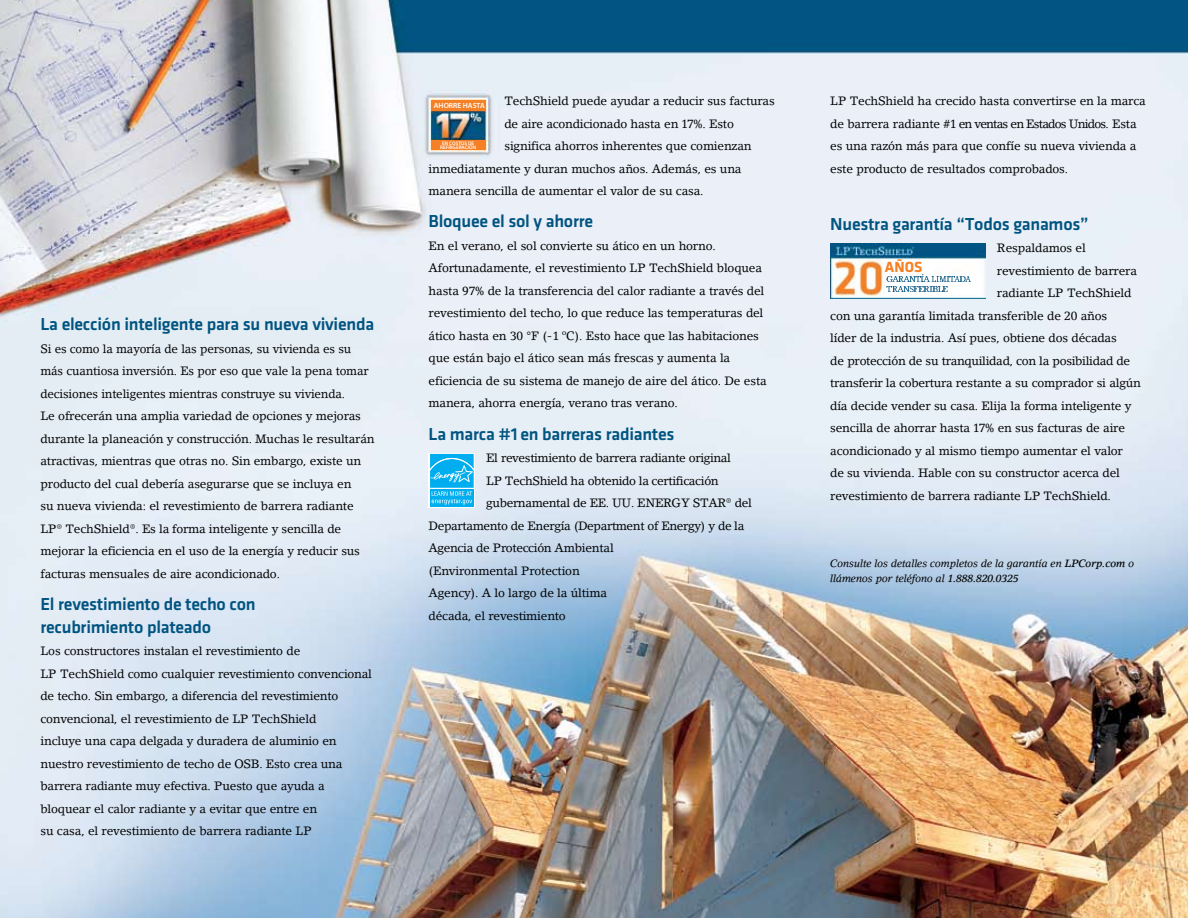
<style>
.page{position:relative;width:1188px;height:918px;background:#fff}
.page>*{position:absolute;margin:0;border:0;box-sizing:border-box;transform-origin:0 0}
.t1{font:500 18px/22.5px "Klavika";letter-spacing:-.015em;color:#005480}
.t2{font:15.15px "Klavika Bold Caps TF";color:#f58124}
.t3{font:12px/22.5px "Lino Letter";letter-spacing:-.015em;color:#000}
.t4{font:italic 10.5px/15px "Lino Letter";letter-spacing:-.015em;color:#000}
.t5{font:600 7.5px "Myriad Pro";color:#fff}
.t6{font:600 5.1px/4.5px "Myriad Pro";color:#fff;text-align:center}
.s1{font-weight:500}
</style>
<div class="page">
<img style="left:0;top:0;width:1188px;height:918px">
<div style="left:431px;top:100px;width:55px;height:11px;background:#f58025"></div>
<div style="left:431px;top:141px;width:55px;height:9px;background:#f58025"></div>
<img style="left:830px;top:243px;width:156px;height:55px">
<div style="left:883px;top:260px;width:50px;height:13px;background:#fff"></div>
<div style="left:886px;top:275px;width:95px;height:19px;background:#fff"></div>
<svg style="left:887px;top:275px;width:84px;height:17px"></svg>
<svg style="left:429px;top:453px;width:46px;height:55px"></svg>
<div style="left:430px;top:489px;width:44px;height:18px;background:#00aeef"></div>
<svg style="left:430px;top:454px;width:44px;height:50px"></svg>
<h1 class="t1" style="left:40px;top:313px;width:335px">La elección inteligente para su nueva vivienda</h1>
<p class="t3" style="left:40px;top:337px;width:336px">Si es como la mayoría de las personas, su vivienda es su más cuantiosa inversión. Es por eso que vale la pena tomar decisiones inteligentes mientras construye su vivienda.<br>Le ofrecerán una amplia variedad de opciones y mejoras durante la planeación y construcción. Muchas le resultarán atractivas, mientras que otras no. Sin embargo, existe un producto del cual debería asegurarse que se incluya en<br>su nueva vivienda: el revestimiento de barrera radiante LP® TechShield®. Es la forma inteligente y sencilla de mejorar la eficiencia en el uso de la energía y reducir sus facturas mensuales de aire acondicionado.</p>
<h1 class="t1" style="left:40px;top:593px;width:217px">El revestimiento de techo con recubrimiento plateado</h1>
<p class="t3" style="left:40px;top:640px;width:333px">Los constructores instalan el revestimiento de<br>LP TechShield como cualquier revestimiento convencional de techo. Sin embargo, a diferencia del revestimiento convencional, el revestimiento de LP TechShield<br>incluye una capa delgada y duradera de aluminio en nuestro revestimiento de techo de OSB. Esto crea una barrera radiante muy efectiva. Puesto que ayuda a bloquear el calor radiante y a evitar que entre en<br>su casa, el revestimiento de barrera radiante LP</p>
<p class="t3" style="left:504px;top:90px;width:272px">TechShield puede ayudar a reducir sus facturas</p>
<p class="t3" style="left:504px;top:112px;width:231px">de aire acondicionado hasta en 17%. Esto</p>
<p class="t3" style="left:504px;top:135px;width:249px">significa ahorros inherentes que comienzan</p>
<p class="t3" style="left:429px;top:157px;width:314px">inmediatamente y duran muchos años. Además, es una</p>
<p class="t3" style="left:429px;top:180px;width:277px">manera sencilla de aumentar el valor de su casa.</p>
<h1 class="t1" style="left:429px;top:210px;width:166px">Bloquee el sol y ahorre</h1>
<p class="t3" style="left:429px;top:234px;width:340px">En el verano, el sol convierte su ático en un horno.<br>Afortunadamente, el revestimiento LP TechShield bloquea hasta 97% de la transferencia del calor radiante a través del revestimiento del techo, lo que reduce las temperaturas del ático hasta en 30 °F (-1 ºC). Esto hace que las habitaciones que están bajo el ático sean más frescas y aumenta la eficiencia de su sistema de manejo de aire del ático. De esta manera, ahorra energía, verano tras verano.</p>
<h1 class="t1" style="left:429px;top:422px;width:247px">La marca #1 en barreras radiantes</h1>
<p class="t3" style="left:486px;top:447px;width:246px">El revestimiento de barrera radiante original</p>
<p class="t3" style="left:486px;top:469px;width:234px">LP TechShield ha obtenido la certificación</p>
<p class="t3" style="left:486px;top:492px;width:267px">gubernamental de EE. UU. ENERGY STAR® del</p>
<p class="t3" style="left:429px;top:514px;width:317px">Departamento de Energía (Department of Energy) y de la</p>
<p class="t3" style="left:429px;top:537px;width:187px">Agencia de Protección Ambiental</p>
<p class="t3" style="left:429px;top:559px;width:153px">(Environmental Protection</p>
<p class="t3" style="left:429px;top:582px;width:180px">Agency). A lo largo de la última</p>
<p class="t3" style="left:429px;top:604px;width:139px">década, el revestimiento</p>
<p class="t5" style="left:434px;top:101px;width:52px">AHORRE HASTA</p>
<p class="t6" style="left:440px;top:141px;width:37px">EN COSTOS DE<br>REFRIGERACIÓN</p>
<p class="t3" style="left:830px;top:90px;width:317px">LP TechShield ha crecido hasta convertirse en la marca de barrera radiante #1 en ventas en Estados Unidos. Esta es una razón más para que confíe su nueva vivienda a este producto de resultados comprobados.</p>
<h1 class="t1" style="left:830px;top:212px;width:260px">Nuestra garantía “Todos ganamos”</h1>
<p class="t3" style="left:997px;top:237px;width:90px">Respaldamos el</p>
<p class="t3" style="left:997px;top:259px;width:142px">revestimiento de barrera</p>
<p class="t3" style="left:997px;top:282px;width:136px">radiante LP TechShield</p>
<p class="t3" style="left:830px;top:304px;width:279px">con una garantía limitada transferible de 20 años</p>
<p class="t3" style="left:830px;top:327px;width:288px">líder de la industria. Así pues, obtiene dos décadas</p>
<p class="t3" style="left:830px;top:349px;width:302px">de protección de su tranquilidad, con la posibilidad de</p>
<p class="t3" style="left:830px;top:372px;width:312px">transferir la cobertura restante a su comprador si algún</p>
<p class="t3" style="left:830px;top:394px;width:303px">día decide vender su casa. Elija la forma inteligente y</p>
<p class="t3" style="left:830px;top:417px;width:296px">sencilla de ahorrar hasta 17% en sus facturas de aire</p>
<p class="t3" style="left:830px;top:439px;width:294px">acondicionado y al mismo tiempo aumentar el valor</p>
<p class="t3" style="left:830px;top:462px;width:291px">de su vivienda. Hable con su constructor acerca del</p>
<p class="t3" style="left:830px;top:484px;width:282px">revestimiento de barrera radiante LP TechShield.</p>
<p class="t2" style="left:885px;top:258px;width:39px">AÑOS</p>
<p class="t4" style="left:830px;top:556px;width:306px">Consulte los detalles completos de la garantía en <span class="s1">LPCorp.com</span> o llámenos por teléfono al <span class="s1">1.888.820.0325</span></p>
</div>
